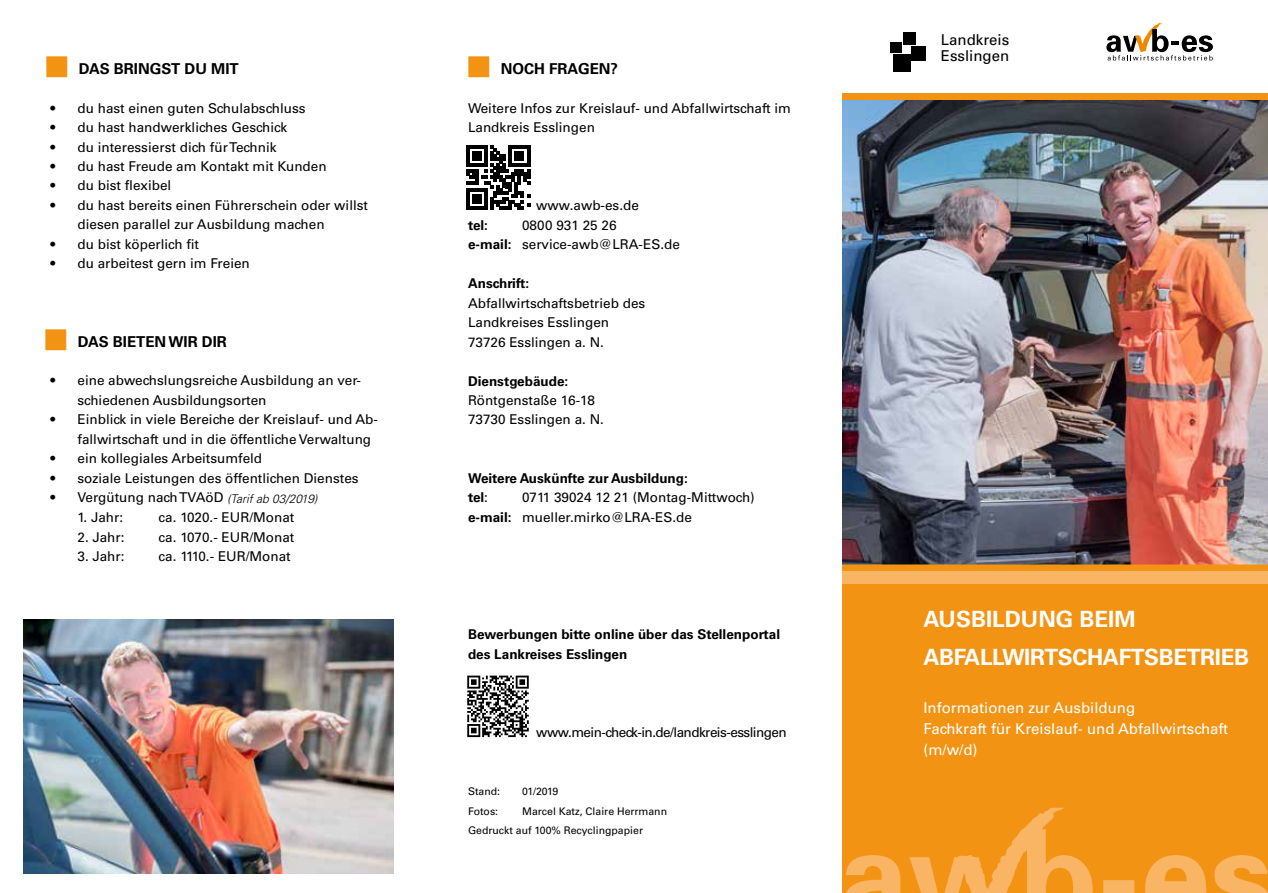
<style>
.page{position:relative;width:1268px;height:893px;background:#fff}
.page>*{position:absolute;margin:0;border:0;box-sizing:border-box;transform-origin:0 0}
.t1{font:700 22.35px/37.3px "Univers LT Std";letter-spacing:-.015em;color:#fff}
.t2{font:15px/21px "Univers LT Std";color:#fff}
.t3{font:700 15px "Univers LT Std";color:#000}
.t4{font:15px/16.2px "Univers";color:#000}
.t5{font:13.5px/19.5px "Univers LT Std";color:#000}
.t6{font:700 13.5px/19.5px "Univers LT Std";color:#000}
.t7{font:13.5px "Univers LT Std";letter-spacing:-.04em;color:#000}
.t8{font:10.5px/19.5px "Univers LT Pro 55 Roman";color:#000}
.s1{font-weight:300;font-style:italic;font-size:12px}
.s2{font-weight:700}
.s3{font-weight:400}
</style>
<div class="page">
<img style="left:842px;top:99px;width:425px;height:465px">
<svg style="left:893px;top:22px;width:320px;height:50px"></svg>
<div style="left:902px;top:32px;width:13px;height:13px;background:#000"></div>
<div style="left:911px;top:46px;width:14px;height:14px;background:#000"></div>
<div style="left:893px;top:54px;width:17px;height:17px;background:#000"></div>
<div style="left:890px;top:42px;width:12px;height:11px;background:#000"></div>
<div style="left:842px;top:566px;width:425px;height:310px;background:#f39313"></div>
<img style="left:842px;top:807px;width:425px;height:86px">
<div style="left:842px;top:571px;width:425px;height:13px;background:#f9b564"></div>
<div style="left:842px;top:564px;width:425px;height:6px;background:#f39313"></div>
<div style="left:842px;top:93px;width:425px;height:6px;background:#f39313"></div>
<svg style="left:466px;top:145px;width:64px;height:64px"></svg>
<svg style="left:467px;top:675px;width:62px;height:63px"></svg>
<svg style="left:467px;top:676px;width:61px;height:61px"></svg>
<img style="left:23px;top:620px;width:370px;height:253px">
<p class="t3" style="left:79px;top:59px;width:161px">DAS BRINGST DU MIT</p>
<p class="t3" style="left:500px;top:59px;width:119px">NOCH FRAGEN?</p>
<p class="t5" style="left:50px;top:98px;width:256px">• du hast einen guten Schulabschluss</p>
<p class="t5" style="left:50px;top:118px;width:238px">• du hast handwerkliches Geschick</p>
<p class="t5" style="left:50px;top:137px;width:227px">• du interessierst dich für Technik</p>
<p class="t5" style="left:50px;top:157px;width:277px">• du hast Freude am Kontakt mit Kunden</p>
<p class="t5" style="left:50px;top:176px;width:122px">• du bist flexibel</p>
<p class="t5" style="left:77px;top:196px;width:292px;text-indent:-27px">• du hast bereits einen Führerschein oder willst diesen parallel zur Ausbildung machen</p>
<p class="t5" style="left:50px;top:235px;width:150px">• du bist köperlich fit</p>
<p class="t5" style="left:50px;top:254px;width:201px">• du arbeitest gern im Freien</p>
<p class="t3" style="left:78px;top:332px;width:150px">DAS BIETEN WIR DIR</p>
<p class="t5" style="left:77px;top:371px;width:285px;text-indent:-27px">• eine abwechslungsreiche Ausbildung an ver&shy;schiedenen Ausbildungsorten</p>
<p class="t5" style="left:77px;top:410px;width:302px;text-indent:-27px">• Einblick in viele Bereiche der Kreislauf- und Ab&shy;fallwirtschaft und in die öffentliche Verwaltung</p>
<p class="t5" style="left:50px;top:449px;width:213px">• ein kollegiales Arbeitsumfeld</p>
<p class="t5" style="left:50px;top:468px;width:309px">• soziale Leistungen des öffentlichen Dienstes</p>
<p class="t5" style="left:50px;top:488px;width:268px">• Vergütung nach TVAöD <span class="s1">(Tarif ab 03/2019)</span></p>
<p class="t5" style="left:77px;top:508px;width:47px">1. Jahr:</p>
<p class="t5" style="left:158px;top:508px;width:137px">ca. 1020.- EUR/Monat</p>
<p class="t5" style="left:77px;top:527px;width:49px">2. Jahr:</p>
<p class="t5" style="left:158px;top:527px;width:137px">ca. 1070.- EUR/Monat</p>
<p class="t5" style="left:77px;top:547px;width:49px">3. Jahr:</p>
<p class="t5" style="left:158px;top:547px;width:134px">ca. 1110.- EUR/Monat</p>
<p class="t5" style="left:468px;top:98px;width:324px">Weitere Infos zur Kreislauf- und Abfallwirtschaft im<br>Landkreis Esslingen</p>
<p class="t5" style="left:536px;top:196px;width:104px">www.awb-es.de</p>
<p class="t6" style="left:468px;top:215px;width:21px">tel:</p>
<p class="t5" style="left:468px;top:215px;width:213px;text-indent:54px">0800 931 25 26<br><span class="s2">e-mail:</span> service-awb@LRA-ES.de</p>
<p class="t6" style="left:468px;top:274px;width:63px">Anschrift:</p>
<p class="t5" style="left:468px;top:293px;width:179px">Abfallwirtschaftsbetrieb des<br>Landkreises Esslingen<br>73726 Esslingen a. N.</p>
<p class="t6" style="left:468px;top:371px;width:102px">Dienstgebäude:</p>
<p class="t5" style="left:468px;top:391px;width:137px">Röntgenstaße 16-18<br>73730 Esslingen a. N.</p>
<p class="t6" style="left:468px;top:469px;width:221px">Weitere Auskünfte zur Ausbildung: tel<span class="s3">:</span></p>
<p class="t5" style="left:468px;top:488px;width:288px;text-indent:54px">0711 39024 12 21 (Montag-Mittwoch) <span class="s2">e-mail:</span> mueller.mirko@LRA-ES.de</p>
<p class="t6" style="left:468px;top:625px;width:313px">Bewerbungen bitte online über das Stellenportal des Lankreises Esslingen</p>
<p class="t7" style="left:536px;top:724px;width:252px">www.mein-check-in.de/landkreis-esslingen</p>
<p class="t8" style="left:468px;top:782px;width:34px">Stand:</p>
<p class="t8" style="left:522px;top:782px;width:38px">01/2019</p>
<p class="t8" style="left:468px;top:801px;width:32px">Fotos:</p>
<p class="t8" style="left:468px;top:801px;width:200px;text-indent:54px">Marcel Katz, Claire Herrmann<br>Gedruckt auf 100% Recyclingpapier</p>
<p class="t4" style="left:940px;top:31px;width:70px">Landkreis<br>Esslingen</p>
<h1 class="t1" style="left:923px;top:601px;width:327px">AUSBILDUNG BEIM<br>ABFALLWIRTSCHAFTSBETRIEB</h1>
<p class="t2" style="left:923px;top:697px;width:306px">Informationen zur Ausbildung<br>Fachkraft für Kreislauf- und Abfallwirtschaft (m/w/d)</p>
</div>
